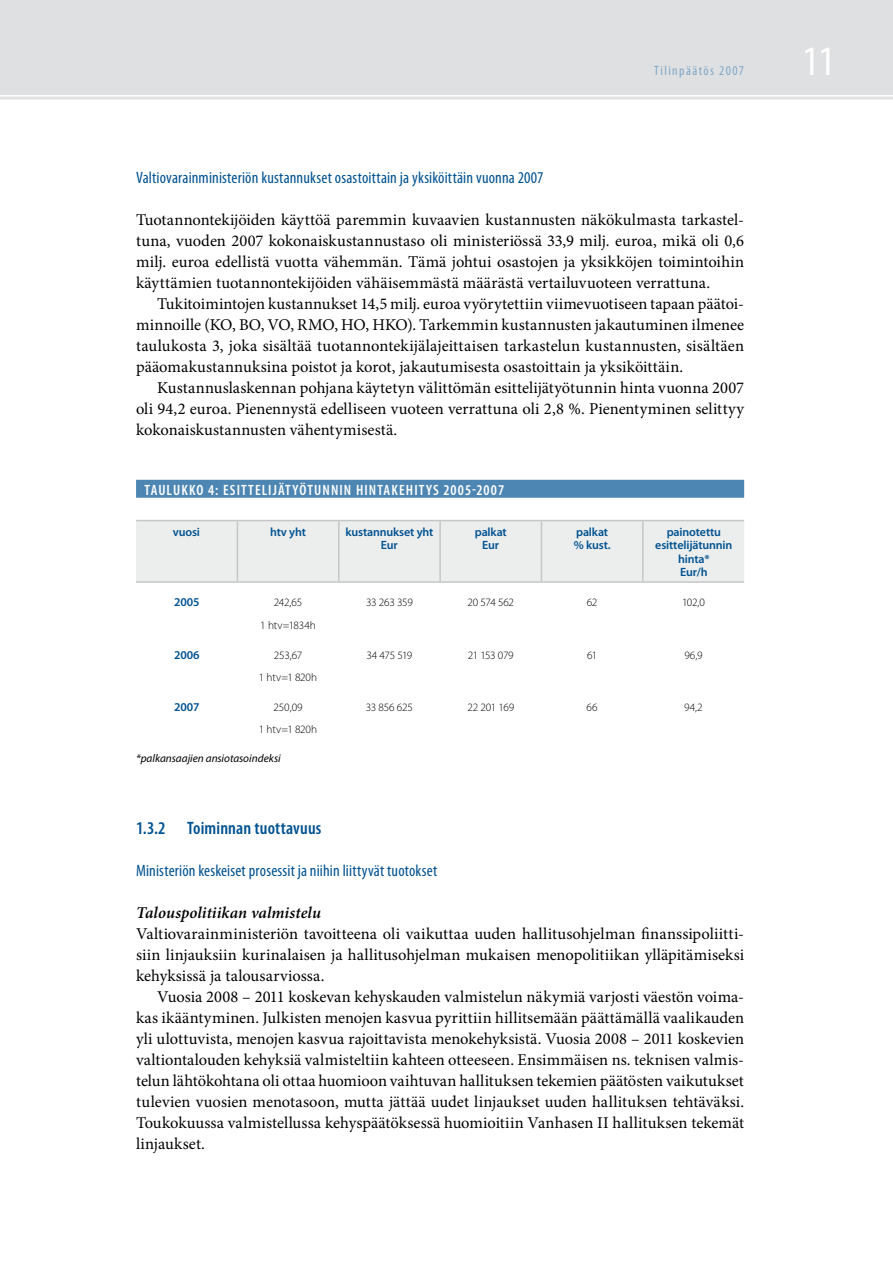
<style>
.page{position:relative;width:893px;height:1263px;background:#fff}
.page>*{position:absolute;margin:0;border:0;box-sizing:border-box;transform-origin:0 0}
.t1{font:condensed 42px "Myriad Pro";color:#fff}
.t2{font:600 condensed 18px "Myriad Pro";letter-spacing:.01em;color:#005291}
.t3{font:16.5px/21px "Minion Pro";letter-spacing:.005em;color:#000;text-align:justify}
.t4{font:condensed 16.5px "Myriad Pro";letter-spacing:.01em;color:#005291}
.t5{font:italic 600 16.5px "Minion Pro";letter-spacing:.005em;color:#000}
.t6{font:600 condensed 15px "Myriad Pro";letter-spacing:.075em;color:#fff}
.t7{font:condensed 13.5px "Myriad Pro";letter-spacing:.105em;color:#80a8c8}
.t8{font:600 12px/13.5px "Myriad Pro";letter-spacing:-.01em;color:#005291;text-align:center}
.t9{font:300 11.25px "Myriad Pro";letter-spacing:-.02em;color:#000}
.t10{font:italic 11.25px "Myriad Pro";color:#000}
</style>
<div class="page">
<svg style="left:0;top:97px;width:893px;height:3px;background:#e3e4e5"></svg>
<div style="left:0;top:0;width:893px;height:97px;background:#dfe0e1"></div>
<div style="left:136px;top:480px;width:608px;height:18px;background:#4d86b2"></div>
<div style="left:136px;top:521px;width:608px;height:60px;background:#eceded"></div>
<hr style="left:237px;top:521px;width:1px;height:60px;background:#c5c6c8">
<hr style="left:338px;top:521px;width:1px;height:60px;background:#c5c6c8">
<hr style="left:439px;top:521px;width:2px;height:60px;background:#c5c6c8">
<hr style="left:541px;top:521px;width:1px;height:60px;background:#c5c6c8">
<hr style="left:642px;top:521px;width:2px;height:60px;background:#c5c6c8">
<hr style="left:136px;top:581px;width:101px;height:2px;background:#c5c6c8">
<hr style="left:237px;top:581px;width:102px;height:2px;background:#c5c6c8">
<hr style="left:339px;top:581px;width:101px;height:2px;background:#c5c6c8">
<hr style="left:440px;top:581px;width:101px;height:2px;background:#c5c6c8">
<hr style="left:541px;top:581px;width:102px;height:2px;background:#c5c6c8">
<hr style="left:643px;top:581px;width:101px;height:2px;background:#c5c6c8">
<hr style="left:136px;top:520px;width:101px;height:1px;background:#c5c6c8">
<hr style="left:237px;top:520px;width:102px;height:1px;background:#c5c6c8">
<hr style="left:339px;top:520px;width:101px;height:1px;background:#c5c6c8">
<hr style="left:440px;top:520px;width:101px;height:1px;background:#c5c6c8">
<hr style="left:541px;top:520px;width:102px;height:1px;background:#c5c6c8">
<hr style="left:643px;top:520px;width:101px;height:1px;background:#c5c6c8">
<p class="t7" style="left:654px;top:62px;width:91px">Tilinpäätös 2007</p>
<p class="t4" style="left:136px;top:167px;width:409px">Valtiovarainministeriön kustannukset osastoittain ja yksiköittäin vuonna 2007</p>
<p class="t3" style="left:136px;top:209px;width:610px">Tuotannontekijöiden käyttöä paremmin kuvaavien kustannusten näkökulmasta tarkastel&shy;tuna, vuoden 2007 kokonaiskustannustaso oli ministeriössä 33,9 milj. euroa, mikä oli 0,6 milj. euroa edellistä vuotta vähemmän. Tämä johtui osastojen ja yksikköjen toimintoihin käyttämien tuotannontekijöiden vähäisemmästä määrästä vertailuvuoteen verrattuna.</p>
<p class="t3" style="left:136px;top:293px;width:610px;text-indent:21px">Tukitoimintojen kustannukset 14,5 milj. euroa vyörytettiin viimevuotiseen tapaan päätoi&shy;minnoille (KO, BO, VO, RMO</p>
<p class="t3" style="left:136px;top:314px;width:610px;text-indent:198px">, HO, HKO). Tarkemmin kustannusten jakautuminen ilmenee taulukosta 3, joka sisältää tuotannontekijälajeittaisen tarkastelun kustannusten, sisältäen pääomakustannuksina poistot ja korot, jakautumisesta osastoittain ja yksiköittäin.</p>
<p class="t3" style="left:136px;top:377px;width:610px;text-indent:21px">Kustannuslaskennan pohjana käytetyn välittömän esittelijätyötunnin hinta vuonna 2007 oli 94,2 euroa. Pienennystä edelliseen vuoteen verrattuna oli 2,8 %. Pienentyminen selittyy kokonaiskustannusten vähentymisestä.</p>
<p class="t6" style="left:145px;top:480px;width:361px">TAULUKKO 4: ESITTELIJÄTYÖTUNNIN HINTAKEHITYS 2005-2007</p>
<p class="t8" style="left:173px;top:524px;width:29px">vuosi</p>
<p class="t8" style="left:270px;top:524px;width:37px">htv yht</p>
<p class="t8" style="left:345px;top:524px;width:90px">kustannukset yht<br>Eur</p>
<p class="t8" style="left:475px;top:524px;width:34px">palkat<br>Eur</p>
<p class="t8" style="left:574px;top:524px;width:38px;text-align:left">palkat % kust.</p>
<p class="t8" style="left:655px;top:524px;width:79px">painotettu esittelijätunnin hinta*<br>Eur/h</p>
<p class="t8" style="left:174px;top:595px;width:27px">2005</p>
<p class="t9" style="left:274px;top:596px;width:30px">242,65</p>
<p class="t9" style="left:366px;top:596px;width:48px">33 263 359</p>
<p class="t9" style="left:467px;top:596px;width:48px">20 574 562</p>
<p class="t9" style="left:587px;top:596px;width:12px">62</p>
<p class="t9" style="left:682px;top:596px;width:24px">102,0</p>
<p class="t9" style="left:260px;top:618px;width:57px">1 htv=1834h</p>
<p class="t8" style="left:174px;top:648px;width:27px">2006</p>
<p class="t9" style="left:274px;top:649px;width:30px">253,67</p>
<p class="t9" style="left:366px;top:649px;width:48px">34 475 519</p>
<p class="t9" style="left:468px;top:649px;width:47px">21 153 079</p>
<p class="t9" style="left:587px;top:649px;width:12px">61</p>
<p class="t9" style="left:684px;top:649px;width:20px">96,9</p>
<p class="t9" style="left:259px;top:670px;width:60px">1 htv=1 820h</p>
<p class="t8" style="left:174px;top:700px;width:27px">2007</p>
<p class="t9" style="left:274px;top:701px;width:31px">250,09</p>
<p class="t9" style="left:366px;top:701px;width:49px">33 856 625</p>
<p class="t9" style="left:467px;top:701px;width:48px">22 201 169</p>
<p class="t9" style="left:587px;top:701px;width:13px">66</p>
<p class="t9" style="left:684px;top:701px;width:20px">94,2</p>
<p class="t9" style="left:259px;top:722px;width:60px">1 htv=1 820h</p>
<p class="t10" style="left:136px;top:751px;width:146px">*palkansaajien ansiotasoindeksi</p>
<p class="t2" style="left:136px;top:817px;width:187px">1.3.2 TOIMINNAN TUOTTAVUUS</p>
<p class="t4" style="left:136px;top:860px;width:303px">Ministeriön keskeiset prosessit ja niihin liittyvät tuotokset</p>
<p class="t5" style="left:136px;top:901px;width:186px">Talouspolitiikan valmistelu</p>
<p class="t3" style="left:136px;top:923px;width:610px">Valtiovarainministeriön tavoitteena oli vaikuttaa uuden hallitusohjelman finanssipoliitti&shy;siin linjauksiin kurinalaisen ja hallitusohjelman mukaisen menopolitiikan ylläpitämiseksi kehyksissä ja talousarviossa.</p>
<p class="t3" style="left:136px;top:986px;width:610px;text-indent:21px">Vuosia 2008 – 2011 koskevan kehyskauden valmistelun näkymiä varjosti väestön voima&shy;kas ikääntyminen. Julkisten menojen kasvua pyrittiin hillitsemään päättämällä vaalikauden yli ulottuvista, menojen kasvua rajoittavista menokehyksistä. Vuosia 2008 – 2011 koskevien valtiontalouden kehyksiä valmisteltiin kahteen otteeseen. Ensimmäisen ns. teknisen valmis&shy;telun lähtökohtana oli ottaa huomioon vaihtuvan hallituksen tekemien päätösten vaikutukset tulevien vuosien menotasoon, mutta jättää uudet linjaukset uuden hallituksen tehtäväksi.<br>Toukokuussa valmistellussa kehyspäätöksessä huomioitiin Vanhasen II hallituksen tekemät linjaukset.</p>
<h1 class="t1" style="left:802px;top:36px;width:34px">11</h1>
</div>
